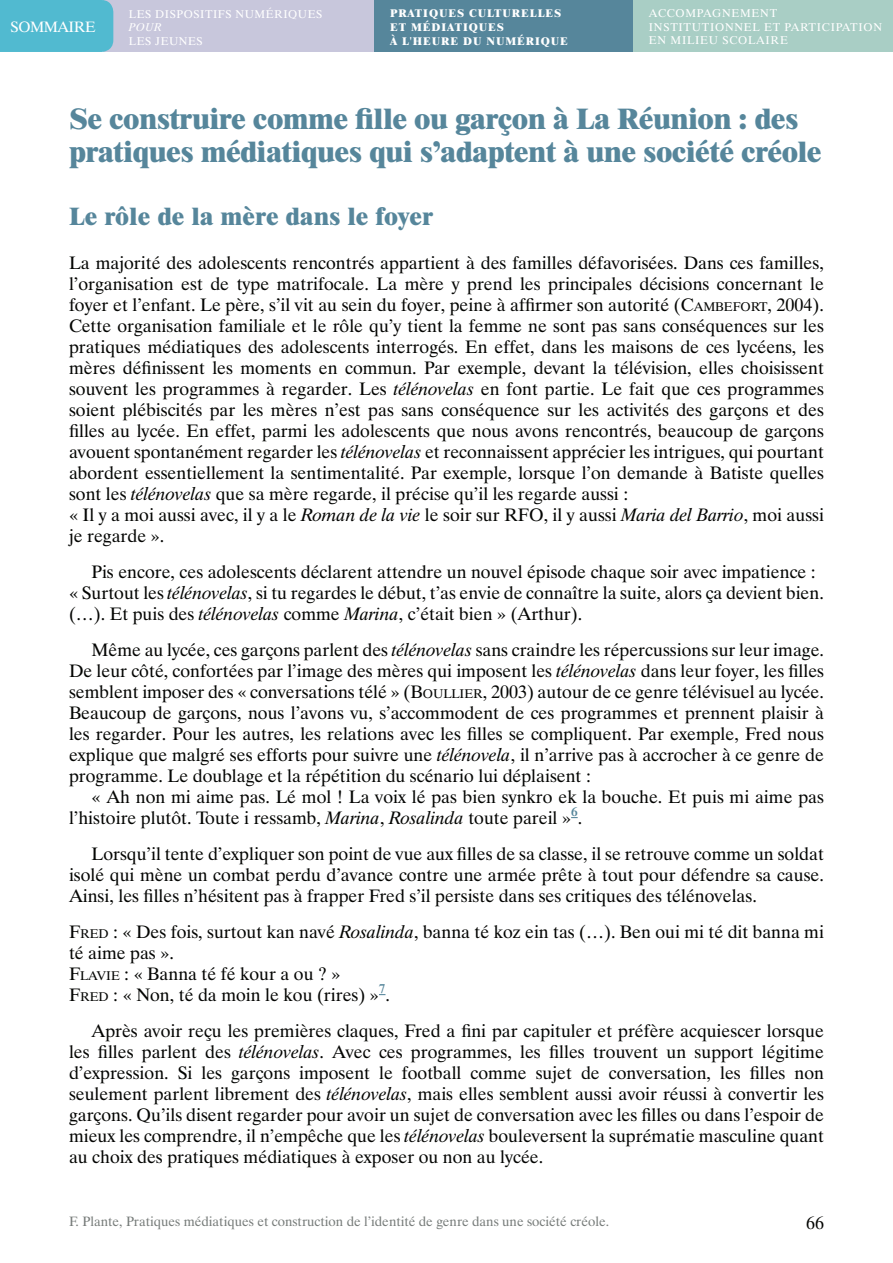
<style>
.page{position:relative;width:893px;height:1263px;background:#fff}
.page>*{position:absolute;margin:0;border:0;box-sizing:border-box;transform-origin:0 0}
.t1{font:800 30px/33px "Dutch 801 BT";letter-spacing:-.02em;color:#56869b}
.t2{font:800 25.5px "Dutch 801 BT";color:#56869b}
.t3{font:18px/21px "Dutch 801 BT";color:#040503}
.t4{font:18px "Dutch 801 BT";color:#040503}
.t5{font:15px "Dutch 801 BT";letter-spacing:-.03em;color:#fff}
.t6{font:13.5px "Dutch 801 BT";color:#777c7a}
.t7{font:11.25px/13.8px "Dutch 801 BT";letter-spacing:.07em;color:#fff}
.t8{font:800 11.25px/13.8px "Dutch 801 BT";letter-spacing:.08em;color:#fff}
.t9{font:11.25px "Dutch 801 BT";letter-spacing:.05em;color:#fff}
.t10{font:italic 11.25px "Dutch 801 BT";color:#fff}
.s1{font-style:inherit}
.s2{font-size:12.6px}
.s3{font-style:italic}
</style>
<div class="page">
<div style="left:373px;top:0;width:260px;height:52px;background:#56869b"></div>
<div style="left:103px;top:0;width:270px;height:52px;background:#c8c7dc"></div>
<div style="left:633px;top:0;width:260px;height:52px;background:#a9cec5"></div>
<div style="left:0;top:0;width:113px;height:52px;background:#51bad0"></div>
<p class="t5" style="left:11px;top:17px;width:86px">sommaire</p>
<p class="t9" style="left:129px;top:7px;width:195px">les dispositifs numériques</p>
<p class="t10" style="left:129px;top:21px;width:34px">pour</p>
<p class="t9" style="left:129px;top:34px;width:75px">les jeunes</p>
<p class="t8" style="left:390px;top:6px;width:179px">Pratiques culturelles et médiatiques<br>à l'heure du numérique</p>
<p class="t7" style="left:649px;top:6px;width:235px">Accompagnement institutionnel et participation en milieu scolaire</p>
<h1 class="t1" style="left:69px;top:102px;width:754px">Se construire comme fille ou garçon à La Réunion : des pratiques médiatiques qui s’adaptent à une société créole</h1>
<h2 class="t2" style="left:69px;top:200px;width:366px">Le rôle de la mère dans le foyer</h2>
<p class="t3" style="left:69px;top:252px;width:756px">La majorité des adolescents rencontrés appartient à des familles défavorisées. Dans ces familles, l’organisation est de type matrifocale. La mère y prend les principales décisions concernant le foyer et l’enfant. Le père, s’il vit au sein du foyer, peine à affirmer son autorité (<span class="s1">C</span><span class="s2">AMBEFORT</span>, 2004).<br>Cette organisation familiale et le rôle qu’y tient la femme ne sont pas sans conséquences sur les pratiques médiatiques des adolescents interrogés. En effet, dans les maisons de ces lycéens, les mères définissent les moments en commun. Par exemple, devant la télévision, elles choisissent souvent les programmes à regarder. Les <span class="s3">télénovelas</span> en font partie. Le fait que ces programmes soient plébiscités par les mères n’est pas sans conséquence sur les activités des garçons et des filles au lycée. En effet, parmi les adolescents que nous avons rencontrés, beaucoup de garçons avouent spontanément regarder les <span class="s3">télénovelas</span> et reconnaissent apprécier les intrigues, qui pourtant abordent essentiellement la sentimentalité. Par exemple, lorsque l’on demande à Batiste quelles sont les <span class="s3">télénovelas</span> que sa mère regarde, il précise qu’il les regarde aussi :<br>« Il y a moi aussi avec, il y a le <span class="s3">Roman de la vie</span> le soir sur RFO, il y aussi <span class="s3">Maria del Barrio</span>, moi aussi je regarde ».</p>
<p class="t3" style="left:69px;top:561px;width:756px;text-indent:22px">Pis encore, ces adolescents déclarent attendre un nouvel épisode chaque soir avec impatience : « Surtout les <span class="s3">télénovelas</span>, si tu regardes le début, t’as envie de connaître la suite, alors ça devient bien. (…). Et puis des <span class="s3">télénovelas</span> comme <span class="s3">Marina</span>, c’était bien » (Arthur).</p>
<p class="t3" style="left:69px;top:639px;width:757px;text-align:justify;text-indent:23px">Même au lycée, ces garçons parlent des <span class="s3">télénovelas</span> sans craindre les répercussions sur leur image.<br>De leur côté, confortées par l’image des mères qui imposent les <span class="s3">télénovelas</span> dans leur foyer, les filles semblent imposer des « conversations télé » (<span class="s1">B</span><span class="s2">OULLIER</span>, 2003) autour de ce genre télévisuel au lycée.<br>Beaucoup de garçons, nous l’avons vu, s’accommodent de ces programmes et prennent plaisir à les regarder. Pour les autres, les relations avec les filles se compliquent. Par exemple, Fred nous explique que malgré ses efforts pour suivre une <span class="s3">télénovela</span>, il n’arrive pas à accrocher à ce genre de programme. Le doublage et la répétition du scénario lui déplaisent :</p>
<p class="t3" style="left:69px;top:786px;width:756px;text-indent:22px">« Ah non mi aime pas. Lé mol ! La voix lé pas bien synkro ek la bouche. Et puis mi aime pas l’histoire plutôt. Toute i ressamb, <span class="s3">Marina</span>, <span class="s3">Rosalinda</span> toute pareil »<sup>6</sup>.</p>
<p class="t3" style="left:69px;top:843px;width:756px;text-align:justify;text-indent:22px">Lorsqu’il tente d’expliquer son point de vue aux filles de sa classe, il se retrouve comme un soldat isolé qui mène un combat perdu d’avance contre une armée prête à tout pour défendre sa cause.<br>Ainsi, les filles n’hésitent pas à frapper Fred s’il persiste dans ses critiques des télénovelas.</p>
<p class="t3" style="left:69px;top:921px;width:756px"><span class="s1">F</span><span class="s2">RED</span> : « Des fois, surtout kan navé <span class="s3">Rosalinda</span>, banna té koz ein tas (…). Ben oui mi té dit banna mi té aime pas ».<br><span class="s1">F</span><span class="s2">LAVIE</span> : « Banna té fé kour a ou ? »<br><span class="s1">F</span><span class="s2">RED</span> : « Non, té da moin le kou (rires) »<sup>7</sup>.</p>
<p class="t3" style="left:69px;top:1020px;width:756px;text-align:justify;text-indent:22px">Après avoir reçu les premières claques, Fred a fini par capituler et préfère acquiescer lorsque les filles parlent des <span class="s3">télénovelas</span>. Avec ces programmes, les filles trouvent un support légitime d’expression. Si les garçons imposent le football comme sujet de conversation, les filles non seulement parlent librement des <span class="s3">télénovelas</span>, mais elles semblent aussi avoir réussi à convertir les garçons. Qu’ils disent regarder pour avoir un sujet de conversation avec les filles ou dans l’espoir de mieux les comprendre, il n’empêche que les <span class="s3">télénovelas</span> bouleversent la suprématie masculine quant au choix des pratiques médiatiques à exposer ou non au lycée.</p>
<p class="t6" style="left:69px;top:1213px;width:542px">F. Plante, Pratiques médiatiques et construction de l’identité de genre dans une société créole.</p>
<p class="t4" style="left:806px;top:1212px;width:19px">66</p>
</div>
